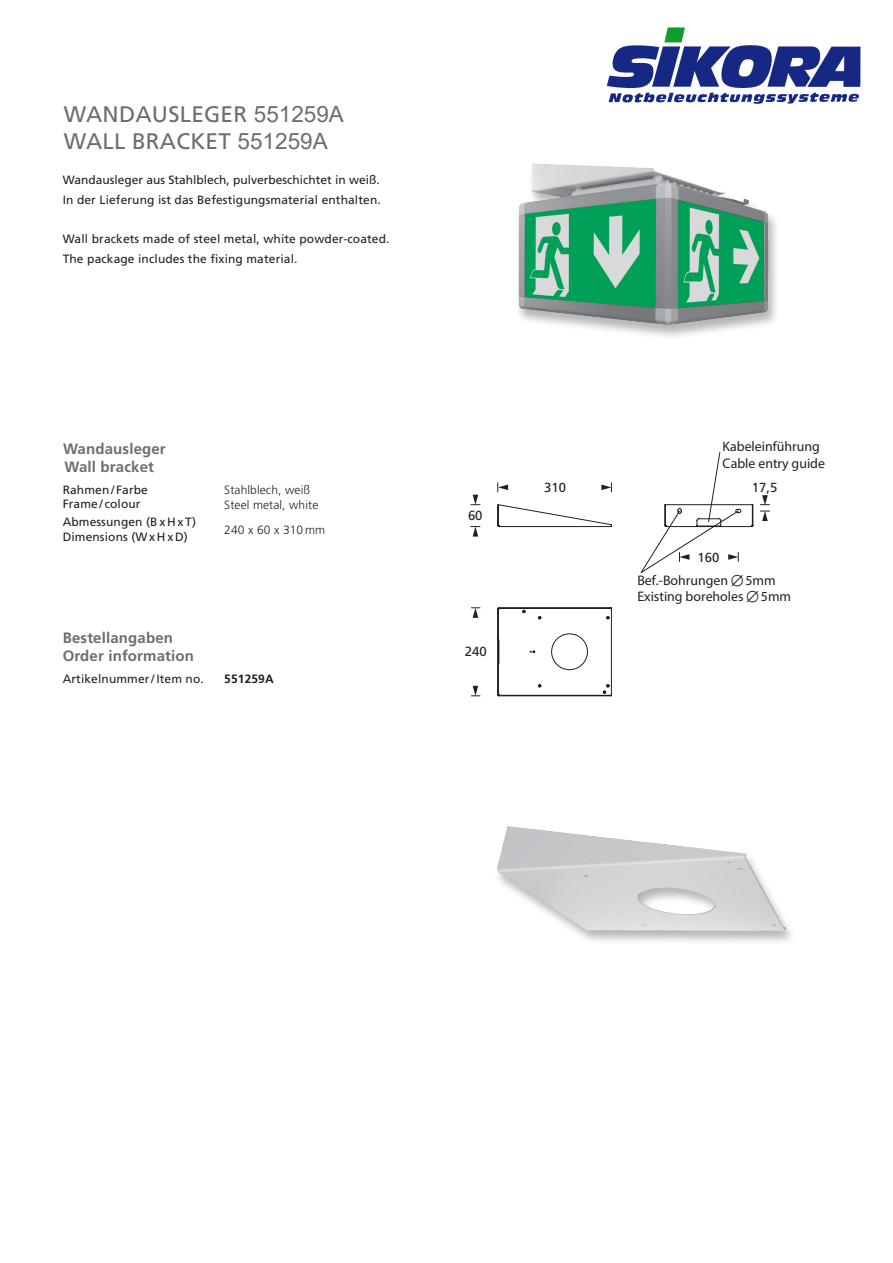
<style>
.page{position:relative;width:893px;height:1263px;background:#fff}
.page>*{position:absolute;margin:0;border:0;box-sizing:border-box;transform-origin:0 0}
.t1{font:22.5px/27px "Frutiger";letter-spacing:.01em;color:#6c6d70}
.t2{font:700 15px/18px "Frutiger";letter-spacing:.01em;color:#6c6d70}
.t3{font:13.8px/16.5px "Myriad Pro";color:#231f20}
.t4{font:13.2px "Frutiger";color:#231f20}
.t5{font:12px/19.8px "Frutiger";letter-spacing:.01em;color:#231f20}
.t6{font:300 12px/14.4px "Frutiger";letter-spacing:.01em;color:#231f20}
.t7{font:700 12px "Frutiger";letter-spacing:.01em;color:#231f20}
.s1{font-family:"Arial"}
</style>
<div class="page">
<div style="left:514px;top:163px;width:266px;height:178px;background:#6c6d70;opacity:.5"></div>
<img style="left:514px;top:163px;width:260px;height:172px">
<img style="left:497px;top:826px;width:295px;height:116px">
<img style="left:606px;top:27px;width:255px;height:77px">
<svg style="left:470px;top:451px;width:300px;height:246px"></svg>
<h1 class="t1" style="left:64px;top:101px;width:282px">WANDAUSLEGER <span class="s1">551259A<br></span>WALL BRACKET <span class="s1">551259A</span></h1>
<p class="t5" style="left:63px;top:169px;width:320px">Wandausleger aus Stahlblech, pulverbeschichtet in weiß.<br>In der Lieferung ist das Befestigungsmaterial enthalten.</p>
<p class="t5" style="left:63px;top:229px;width:328px">Wall brackets made of steel metal, white powder-coated.<br>The package includes the fixing material.</p>
<p class="t2" style="left:63px;top:439px;width:104px">Wandausleger<br>Wall bracket</p>
<p class="t5" style="left:63px;top:482px;width:87px;line-height:14.4px">Rahmen/ Farbe<br>Frame / colour</p>
<p class="t6" style="left:224px;top:483px;width:96px">Stahlblech, weiß<br>Steel metal, white</p>
<p class="t5" style="left:63px;top:515px;width:135px;line-height:14.4px">Abmessungen (Bx H x T)<br>Dimensions (Wx H x D)</p>
<p class="t6" style="left:224px;top:522px;width:102px">240 x 60 x 310 mm</p>
<p class="t2" style="left:63px;top:629px;width:133px">Bestellangaben<br>Order information</p>
<p class="t5" style="left:63px;top:669px;width:143px">Artikelnummer/ Item no.</p>
<p class="t7" style="left:224px;top:672px;width:51px">551259A</p>
<p class="t4" style="left:468px;top:508px;width:16px">60</p>
<p class="t4" style="left:465px;top:644px;width:23px">240</p>
<p class="t4" style="left:544px;top:479px;width:23px">310</p>
<p class="t3" style="left:723px;top:438px;width:104px">Kabeleinführung<br>Cable entry guide</p>
<p class="t4" style="left:697px;top:549px;width:23px">160</p>
<p class="t4" style="left:752px;top:480px;width:27px">17,5</p>
<p class="t3" style="left:637px;top:571px;width:155px">Bef.-Bohrungen 5mm<br>Existing boreholes 5mm</p>
</div>
